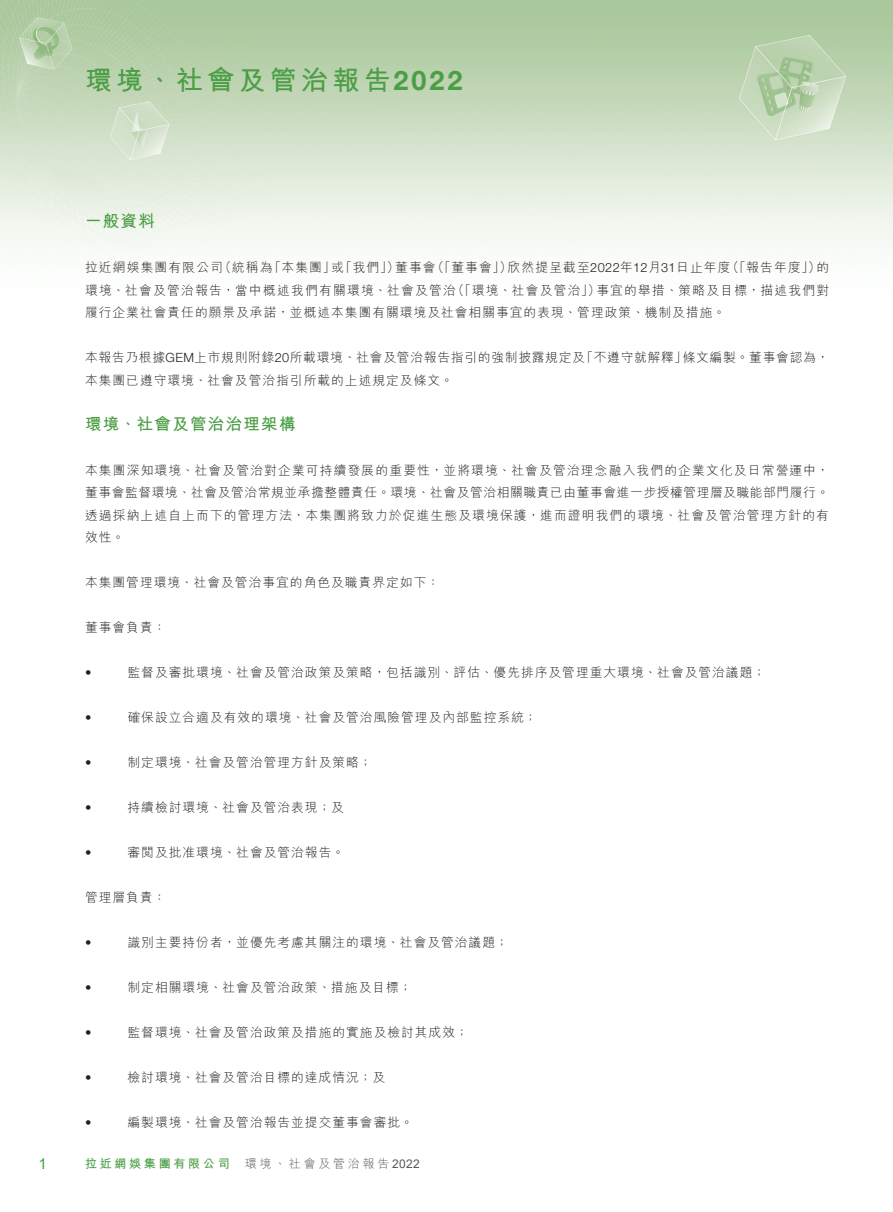
<style>
.page{position:relative;width:893px;height:1212px;background:#fff}
.page>*{position:absolute;margin:0;border:0;box-sizing:border-box;transform-origin:0 0}
.t1{font:700 27px "M Hei HK";letter-spacing:.16em;color:#4b9e45}
.t2{font:700 16.5px "M Hei HK";letter-spacing:.08em;color:#4b9e45}
.t3{font:15px "Arial";color:#4b9e45}
.t4{font:300 12.75px/22.5px "M Hei HK";letter-spacing:.08em;color:#231f20}
.t5{font:300 12.75px/22.5px "M Hei HK";letter-spacing:.06em;color:#231f20}
.t6{font:300 12.75px "Helvetica Neue LT Std";color:#231f20}
.t7{font:300 12px "M Hei HK";letter-spacing:.23em;color:#57585a}
.t8{font:700 12px "M Hei HK";letter-spacing:.23em;color:#4b9e45}
.s1{font-family:"Helvetica Neue LT Std"}
.s2{font-family:"Arial";font-weight:400}
</style>
<div class="page">
<img style="left:0;top:0;width:893px;height:249px">
<h1 class="t1" style="left:85px;top:61px;width:379px">環境、社會及管治報告<span class="s1">2022</span></h1>
<p class="t3" style="left:38px;top:1153px;width:10px">1</p>
<p class="t2" style="left:85px;top:209px;width:71px">一般資料</p>
<p class="t4" style="left:85px;top:256px;width:139px">拉近網娛集團有限公司</p>
<p class="t4" style="left:219px;top:256px;width:55px">（統稱為</p>
<p class="t4" style="left:268px;top:256px;width:132px">「本集團」「我們」）</p>
<p class="t4" style="left:431px;top:256px;width:82px">（「董事會」）</p>
<p class="t4" style="left:726px;top:256px;width:96px">（「報告年度」）</p>
<p class="t4" style="left:395px;top:256px;width:42px">董事會</p>
<p class="t4" style="left:508px;top:256px;width:224px">欣然提呈截至<span class="s1">2022</span>年<span class="s1">12</span>月<span class="s1">31</span>日止年度</p>
<p class="t4" style="left:331px;top:256px;width:14px">或</p>
<p class="t4" style="left:816px;top:256px;width:14px">的</p>
<p class="t4" style="left:596px;top:279px;width:234px">事宜的舉措、策略及目標，描述我們對</p>
<p class="t4" style="left:452px;top:279px;width:150px">（「環境、社會及管治」）</p>
<p class="t4" style="left:85px;top:279px;width:642px">環境、社會及管治報告，當中概述我們有關環境、社會及管治<br>履行企業社會責任的願景及承諾，並概述本集團有關環境及社會相關事宜的表現、管理政策、機制及措施。</p>
<p class="t5" style="left:683px;top:346px;width:148px">條文編製。董事會認為，</p>
<p class="t5" style="left:85px;top:346px;width:501px">本報告乃根據<span class="s1">GEM</span>上市規則附錄<span class="s1">20</span>所載環境、社會及管治報告指引的強制披露規定及本集團已遵守環境、社會及管治指引所載的上述規定及條文。</p>
<p class="t2" style="left:85px;top:412px;width:212px">環境、社會及管治治理架構</p>
<p class="t4" style="left:85px;top:459px;width:746px;text-align:justify">本集團深知環境、社會及管治對企業可持續發展的重要性，並將環境、社會及管治理念融入我們的企業文化及日常營運中，董事會監督環境、社會及管治常規並承擔整體責任。環境、社會及管治相關職責已由董事會進一步授權管理層及職能部門履行。透過採納上述自上而下的管理方法，本集團將致力於促進生態及環境保護，進而證明我們的環境、社會及管治管理方針的有效性。</p>
<p class="t4" style="left:85px;top:571px;width:356px">本集團管理環境、社會及管治事宜的角色及職責界定如下：</p>
<p class="t4" style="left:85px;top:616px;width:82px">董事會負責：</p>
<p class="t4" style="left:128px;top:661px;width:639px">監督及審批環境、社會及管治政策及策略，包括識別、評估、優先排序及管理重大環境、社會及管治議題;</p>
<p class="t4" style="left:581px;top:346px;width:108px">「不遵守就解釋」</p>
<p class="t6" style="left:85px;top:665px;width:8px">•</p>
<p class="t6" style="left:85px;top:710px;width:8px">•</p>
<p class="t4" style="left:128px;top:706px;width:411px">確保設立合適及有效的環境、社會及管治風險管理及內部監控系統;</p>
<p class="t6" style="left:85px;top:755px;width:8px">•</p>
<p class="t4" style="left:128px;top:751px;width:246px">制定環境、社會及管治管理方針及策略;</p>
<p class="t6" style="left:85px;top:800px;width:8px">•</p>
<p class="t4" style="left:128px;top:796px;width:218px">持續檢討環境、社會及管治表現；及</p>
<p class="t4" style="left:128px;top:841px;width:218px">審閱及批准環境、社會及管治報告。</p>
<p class="t6" style="left:85px;top:845px;width:8px">•</p>
<p class="t4" style="left:85px;top:886px;width:82px">管理層負責：</p>
<p class="t4" style="left:128px;top:931px;width:382px">識別主要持份者，並優先考慮其關注的環境、社會及管治議題;</p>
<p class="t6" style="left:85px;top:935px;width:8px">•</p>
<p class="t6" style="left:85px;top:980px;width:8px">•</p>
<p class="t4" style="left:128px;top:976px;width:286px">制定相關環境、社會及管治政策、措施及目標;</p>
<p class="t6" style="left:85px;top:1025px;width:8px">•</p>
<p class="t4" style="left:128px;top:1021px;width:342px">監督環境、社會及管治政策及措施的實施及檢討其成效;</p>
<p class="t6" style="left:85px;top:1070px;width:8px">•</p>
<p class="t4" style="left:128px;top:1066px;width:259px">檢討環境、社會及管治目標的達成情況；及</p>
<p class="t6" style="left:85px;top:1115px;width:8px">•</p>
<p class="t4" style="left:128px;top:1111px;width:287px">編製環境、社會及管治報告並提交董事會審批。</p>
<p class="t8" style="left:85px;top:1155px;width:146px">拉近網娛集團有限公司</p>
<p class="t7" style="left:245px;top:1158px;width:177px">環境、社會及管治報告<span class="s2">2022</span></p>
</div>
